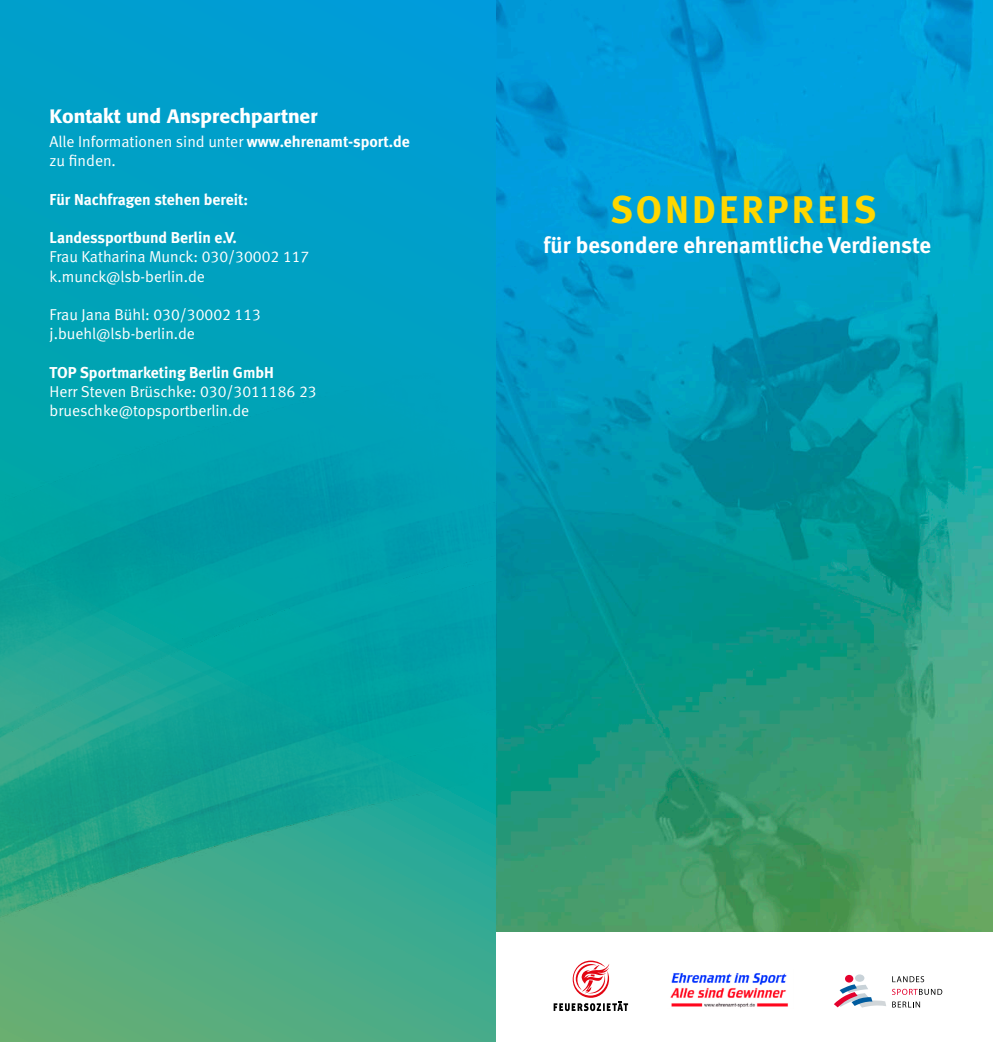
<style>
.page{position:relative;width:993px;height:1042px;background:#fff}
.page>*{position:absolute;margin:0;border:0;box-sizing:border-box;transform-origin:0 0}
.t1{font:38.5px "Meta Bold LF";letter-spacing:.08em;color:#ffd700}
.t2{font:22.75px "Meta Bold LF";color:#fff}
.t3{font:500 19.25px "Formata";color:#fff}
.t4{font:15.75px/19.2px "Meta Normal LF";color:#fff}
.t5{font:15.75px "Meta Bold LF";color:#fff}
.s1{font-family:"Meta Bold LF"}
</style>
<div class="page">
<div style="left:0;top:0;width:496px;height:1042px;background:#009ed0"></div>
<img style="left:496px;top:0;width:496px;height:932px">
<img style="left:0;top:113px;width:496px;height:929px">
<svg style="left:553px;top:960px;width:75px;height:51px"></svg>
<svg style="left:834px;top:976px;width:107px;height:31px"></svg>
<img style="left:670px;top:973px;width:118px;height:35px">
<p class="t3" style="left:50px;top:104px;width:269px">Kontakt und Ansprechpartner</p>
<p class="t4" style="left:50px;top:132px;width:361px">Alle Informationen sind unter <span class="s1">www.ehrenamt-sport.de </span>zu finden.</p>
<p class="t5" style="left:50px;top:190px;width:200px">Für Nachfragen stehen bereit:</p>
<p class="t5" style="left:50px;top:228px;width:189px">Landessportbund Berlin e.V.</p>
<p class="t4" style="left:50px;top:247px;width:261px">Frau Katharina Munck: 030/30002 117 k.munck@lsb-berlin.de</p>
<p class="t4" style="left:50px;top:305px;width:213px">Frau Jana Bühl: 030/30002 113 j.buehl@lsb-berlin.de</p>
<p class="t5" style="left:50px;top:363px;width:226px">TOP Sportmarketing Berlin GmbH</p>
<p class="t4" style="left:50px;top:382px;width:268px">Herr Steven Brüschke: 030/3011186 23 brueschke@topsportberlin.de</p>
<h1 class="t1" style="left:610px;top:187px;width:267px">SONDERPREIS</h1>
<h2 class="t2" style="left:543px;top:232px;width:388px">für besondere ehrenamtliche Verdienste</h2>
</div>
